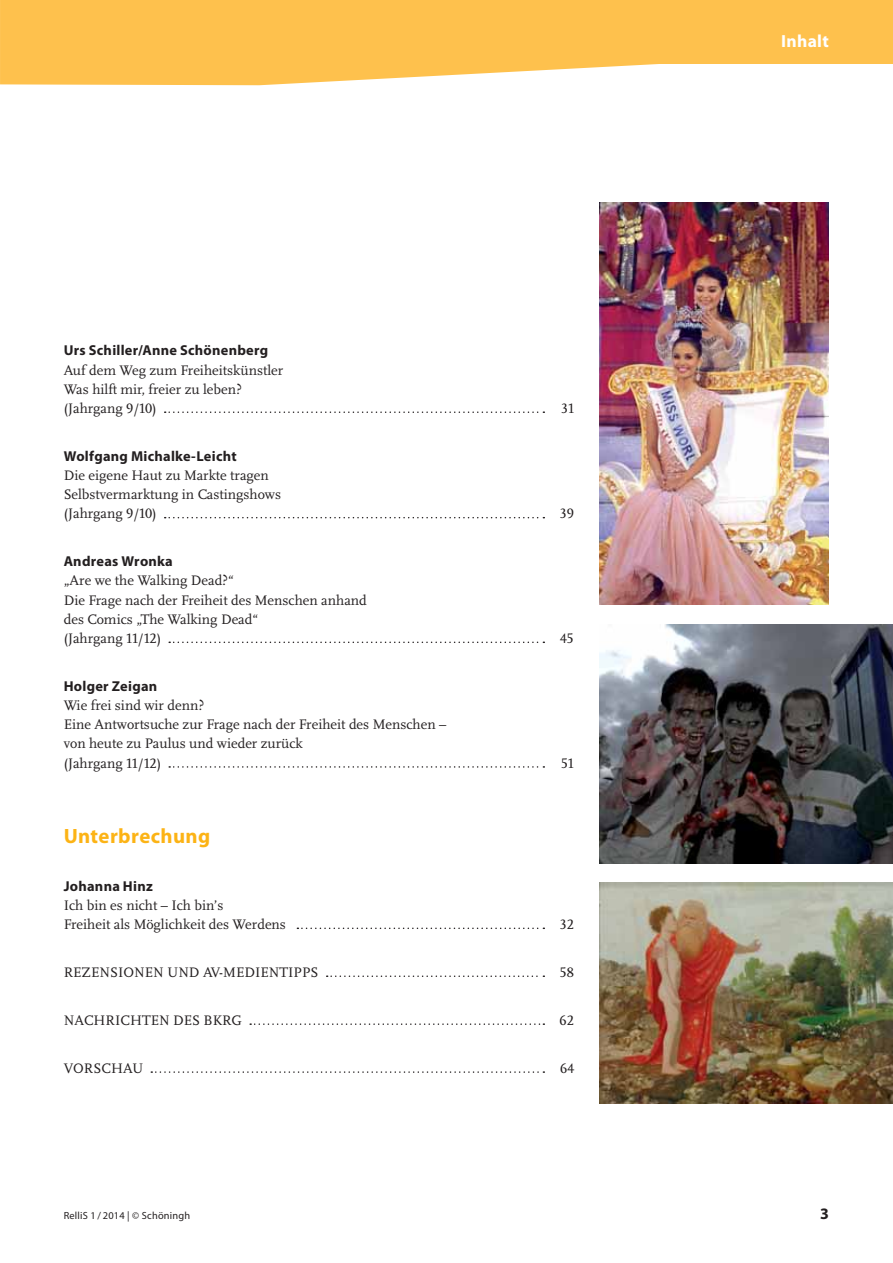
<style>
.page{position:relative;width:893px;height:1263px;background:#fff}
.page>*{position:absolute;margin:0;border:0;box-sizing:border-box;transform-origin:0 0}
.t1{font:700 20.7px "Myriad Pro";letter-spacing:.02em;color:#fcb315}
.t2{font:700 17.55px "Myriad Pro";letter-spacing:.02em;color:#fff}
.t3{font:700 16.05px "Myriad Pro";color:#231f20}
.t4{font:14.4px/19.2px "Scala Pro";color:#231f20}
.t5{font:700 14.4px "Myriad Pro";letter-spacing:.02em;color:#231f20}
.t6{font:10.35px "Myriad Pro";letter-spacing:.02em;color:#231f20}
</style>
<div class="page">
<svg style="left:0;top:0;width:893px;height:85px;fill:#fec14d"></svg>
<svg style="left:165px;top:411px;width:379px;height:2px"></svg>
<svg style="left:165px;top:517px;width:379px;height:1px"></svg>
<svg style="left:169px;top:642px;width:375px;height:1px"></svg>
<svg style="left:169px;top:766px;width:375px;height:2px"></svg>
<svg style="left:297px;top:928px;width:247px;height:1px"></svg>
<svg style="left:327px;top:976px;width:217px;height:1px"></svg>
<svg style="left:250px;top:1023px;width:294px;height:2px"></svg>
<svg style="left:151px;top:1071px;width:393px;height:2px"></svg>
<img style="left:599px;top:883px;width:294px;height:220px">
<img style="left:599px;top:202px;width:230px;height:403px">
<img style="left:599px;top:624px;width:294px;height:240px">
<p class="t5" style="left:64px;top:345px;width:206px">Urs Schiller/Anne Schönenberg</p>
<p class="t4" style="left:64px;top:361px;width:221px">Auf dem Weg zum Freiheitskünstler<br>Was hilft mir, freier zu leben? (Jahrgang 9/10)</p>
<p class="t5" style="left:64px;top:451px;width:174px">Wolfgang Michalke-Leicht</p>
<p class="t4" style="left:64px;top:467px;width:219px">Die eigene Haut zu Markte tragen<br>Selbstvermarktung in Castingshows (Jahrgang 9/10)</p>
<p class="t5" style="left:64px;top:556px;width:111px">Andreas Wronka</p>
<p class="t4" style="left:64px;top:572px;width:305px">„Are we the Walking Dead?“<br>Die Frage nach der Freiheit des Menschen anhand des Comics „The Walking Dead“<br>(Jahrgang 11/12)</p>
<p class="t5" style="left:64px;top:681px;width:95px">Holger Zeigan</p>
<p class="t4" style="left:64px;top:697px;width:384px">Wie frei sind wir denn?<br>Eine Antwortsuche zur Frage nach der Freiheit des Menschen – von heute zu Paulus und wieder zurück<br>(Jahrgang 11/12)</p>
<h1 class="t1" style="left:64px;top:828px;width:148px">Unterbrechung</h1>
<p class="t5" style="left:64px;top:880px;width:90px">Johanna Hinz</p>
<p class="t4" style="left:64px;top:897px;width:224px">Ich bin es nicht – Ich bin’s<br>Freiheit als Möglichkeit des Werdens</p>
<p class="t4" style="left:561px;top:400px;width:15px">31</p>
<p class="t4" style="left:559px;top:505px;width:16px">39</p>
<p class="t4" style="left:560px;top:630px;width:15px">45</p>
<p class="t4" style="left:561px;top:754px;width:15px">51</p>
<p class="t4" style="left:559px;top:916px;width:16px">32</p>
<p class="t4" style="left:64px;top:964px;width:256px">REZENSIONEN UND AV-MEDIENTIPPS</p>
<p class="t4" style="left:559px;top:964px;width:16px">58</p>
<p class="t4" style="left:64px;top:1012px;width:180px">NACHRICHTEN DES BKRG</p>
<p class="t4" style="left:559px;top:1012px;width:16px">62</p>
<p class="t4" style="left:64px;top:1060px;width:81px">VORSCHAU</p>
<p class="t4" style="left:560px;top:1060px;width:15px">64</p>
<p class="t2" style="left:781px;top:34px;width:49px">Inhalt</p>
<p class="t6" style="left:64px;top:1209px;width:128px">RelliS 1 / 2014 | © Schöningh</p>
<p class="t3" style="left:820px;top:1207px;width:10px">3</p>
</div>
